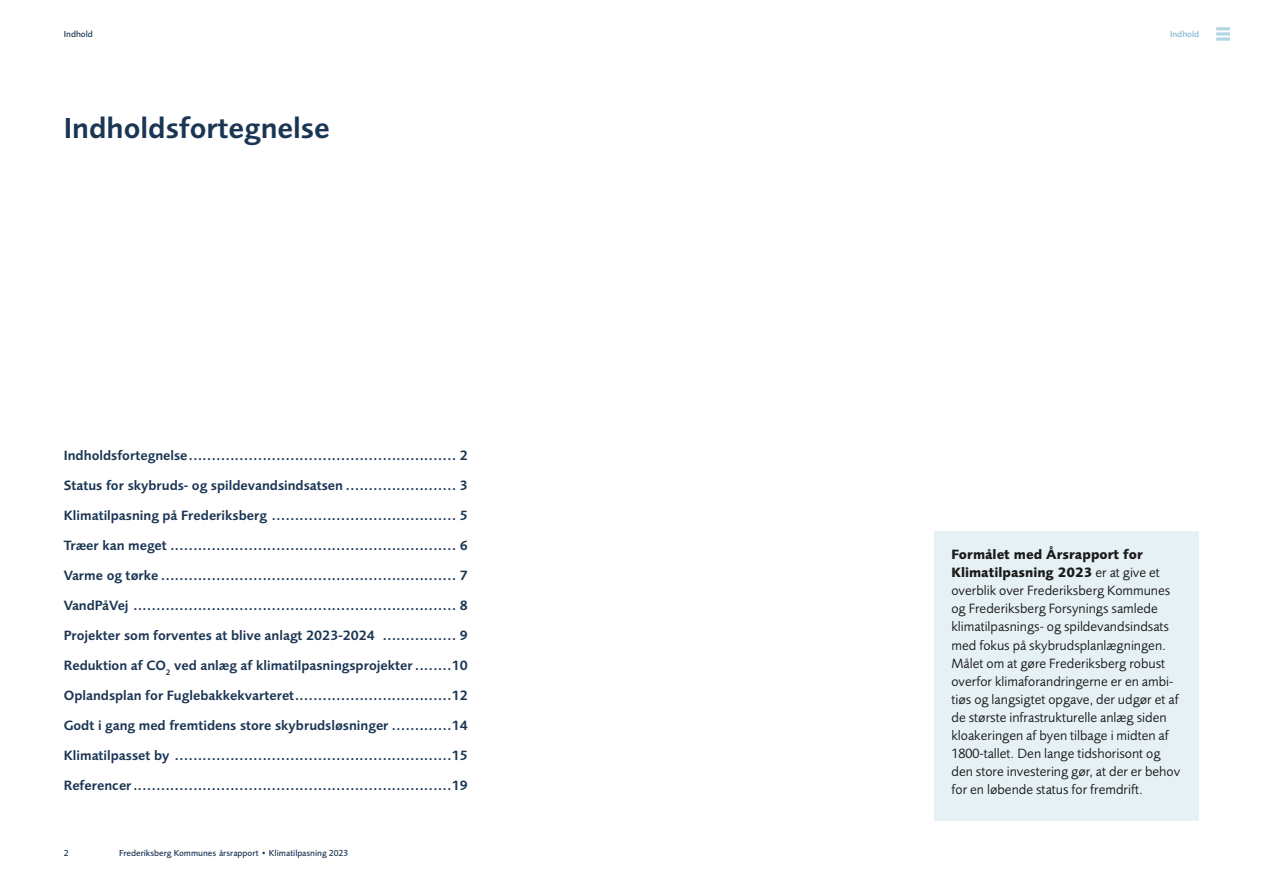
<style>
.page{position:relative;width:1263px;height:893px;background:#fff}
.page>*{position:absolute;margin:0;border:0;box-sizing:border-box;transform-origin:0 0}
.t1{font:600 30px "Foundry Sans";color:#1b3654}
.t2{font:600 13.95px "Foundry Sans";color:#1b3654}
.t3{font:13.95px/18px "Foundry Sans";color:#1a1a18}
.t4{font:500 9px "Foundry Sans";color:#1b3654}
.t5{font:500 9px "Foundry Sans";color:#80b9d3}
.s1{font-weight:700}
</style>
<div class="page">
<div style="left:1216px;top:27px;width:14px;height:3px;background:#b3d5e4;border:1px solid #b3d5e4"></div>
<svg style="left:1216px;top:33px;width:14px;height:2px"></svg>
<div style="left:1216px;top:38px;width:14px;height:3px;background:#b3d5e4;border:1px solid #b3d5e4"></div>
<div style="left:934px;top:531px;width:265px;height:290px;background:#e6f1f6"></div>
<h1 class="t4" style="left:64px;top:29px;width:31px">Indhold</h1>
<p class="t5" style="left:1170px;top:29px;width:31px">Indhold</p>
<h1 class="t1" style="left:64px;top:110px;width:268px">Indholdsfortegnelse</h1>
<p class="t2" style="left:64px;top:447px;width:405px">Indholdsfortegnelse.......................................................... 2</p>
<p class="t2" style="left:64px;top:477px;width:405px">Status for skybruds- og spildevandsindsatsen ........................ 3</p>
<p class="t2" style="left:64px;top:507px;width:405px">Klimatilpasning på Frederiksberg ........................................ 5</p>
<p class="t2" style="left:64px;top:537px;width:405px">Træer kan meget .............................................................. 6</p>
<p class="t2" style="left:64px;top:567px;width:405px">Varme og tørke ................................................................ 7</p>
<p class="t2" style="left:64px;top:597px;width:405px">VandPåVej ...................................................................... 8</p>
<p class="t2" style="left:64px;top:627px;width:313px">Projekter som forventes at blive anlagt 2023-2024</p>
<p class="t2" style="left:382px;top:627px;width:87px">................ 9</p>
<p class="t2" style="left:64px;top:657px;width:405px">Reduktion af CO<sub>2</sub> ved anlæg af klimatilpasningsprojekter........10</p>
<p class="t2" style="left:64px;top:687px;width:405px">Oplandsplan for Fuglebakkekvarteret..................................12</p>
<p class="t2" style="left:64px;top:717px;width:405px">Godt i gang med fremtidens store skybrudsløsninger .............14</p>
<p class="t2" style="left:64px;top:747px;width:405px">Klimatilpasset by ............................................................15</p>
<p class="t2" style="left:64px;top:777px;width:405px">Referencer.....................................................................19</p>
<p class="t4" style="left:64px;top:848px;width:6px">2</p>
<p class="t4" style="left:119px;top:848px;width:231px">Frederiksberg Kommunes årsrapport • Klimatilpasning 2023</p>
<p class="t3" style="left:951px;top:546px;width:230px"><span class="s1">Formålet med Årsrapport for Klimatilpasning 2023</span> er at give et overblik over Frederiksberg Kommunes og Frederiksberg Forsynings samlede klimatilpasnings- og spildevandsindsats med fokus på skybrudsplanlægningen.<br>Målet om at gøre Frederiksberg robust overfor klimaforandringerne er en ambi&shy;tiøs og langsigtet opgave, der udgør et af de største infrastrukturelle anlæg siden kloakeringen af byen tilbage i midten af 1800-tallet. Den lange tidshorisont og den store investering gør, at der er behov for en løbende status for fremdrift.</p>
</div>
